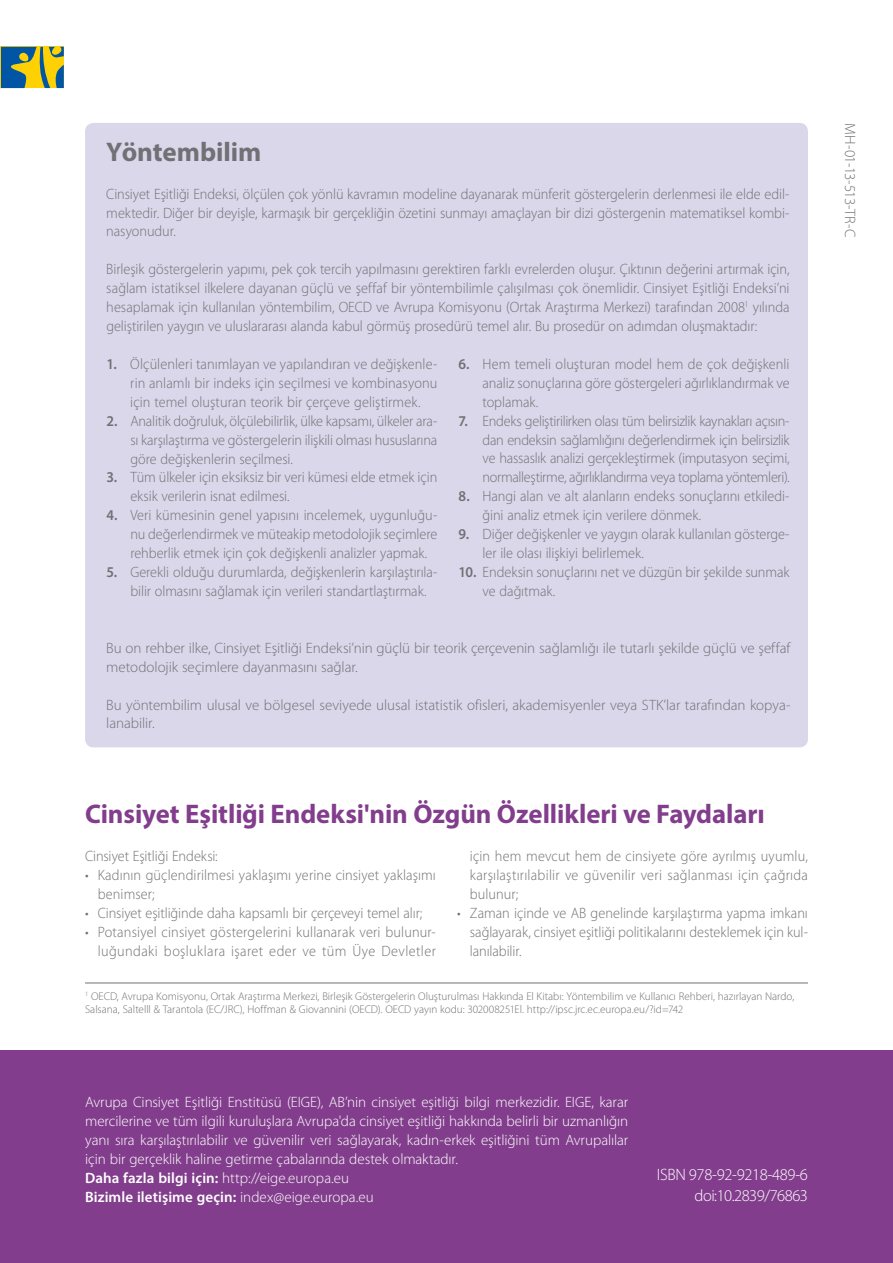
<style>
.page{position:relative;width:893px;height:1263px;background:#fff}
.page>*{position:absolute;margin:0;border:0;box-sizing:border-box;transform-origin:0 0}
.t1{font:700 27px "Myriad Pro";letter-spacing:-.005em;color:#823e8c}
.t2{font:700 27px "Myriad Pro";letter-spacing:-.005em;color:#717074}
.t3{font:300 16.5px "Myriad Pro";letter-spacing:-.02em;color:#fff}
.t4{font:300 15px/18.9px "Myriad Pro";letter-spacing:-.005em;color:#717074;text-align:justify;scale:.95 1}
.t5{font:300 15px/18.9px "Myriad Pro";letter-spacing:-.005em;color:#fff}
.t6{font:300 15px/18.9px "Myriad Pro";letter-spacing:-.005em;color:#717074}
.t7{font:300 15px/18.9px "Myriad Pro";letter-spacing:.02em;color:#717074;text-align:right;scale:.95 1}
.t8{font:300 11.25px/13.5px "Myriad Pro";color:#717074}
.s1{font-weight:600}
</style>
<div class="page">
<svg style="left:0;top:47px;width:64px;height:41px;background:#7a9058"></svg>
<div style="left:85px;top:123px;width:723px;height:624px;background:#dbd7eb;border-radius:9px"></div>
<hr style="left:85px;top:982px;width:723px;height:1px;background:#717074">
<div style="left:0;top:1050px;width:893px;height:213px;background:#823e8c"></div>
<h1 class="t2" style="left:106px;top:134px;width:156px">Yöntembilim</h1>
<p class="t4" style="left:106px;top:184px;width:721px">Cinsiyet Eşitliği Endeksi, ölçülen çok yönlü kavramın modeline dayanarak münferit göstergelerin derlenmesi ile elde edil&shy;mektedir. Diğer bir deyişle, karmaşık bir gerçekliğin özetini sunmayı amaçlayan bir dizi göstergenin matematiksel kombi&shy;nasyonudur.</p>
<p class="t4" style="left:106px;top:260px;width:721px">Birleşik göstergelerin yapımı, pek çok tercih yapılmasını gerektiren farklı evrelerden oluşur. Çıktının değerini artırmak için, sağlam istatiksel ilkelere dayanan güçlü ve şeffaf bir yöntembilimle çalışılması çok önemlidir. Cinsiyet Eşitliği Endeksi’ni hesaplamak için kullanılan yöntembilim, OECD ve Avrupa Komisyonu (Ortak Araştırma Merkezi) tarafından 2008<sup>1</sup> yılında geliştirilen yaygın ve uluslararası alanda kabul görmüş prosedürü temel alır. Bu prosedür on adımdan oluşmaktadır:</p>
<p class="t4" style="left:130px;top:355px;width:325px;text-indent:-24px"><span class="s1">1.</span> Ölçülenleri tanımlayan ve yapılandıran ve değişkenle&shy;rin anlamlı bir indeks için seçilmesi ve kombinasyonu için temel oluşturan teorik bir çerçeve geliştirmek.</p>
<p class="t4" style="left:130px;top:411px;width:325px;text-indent:-24px"><span class="s1">2.</span> Analitik doğruluk, ölçülebilirlik, ülke kapsamı, ülkeler ara&shy;sı karşılaştırma ve göstergelerin ilişkili olması hususlarına göre değişkenlerin seçilmesi.</p>
<p class="t4" style="left:130px;top:468px;width:325px;text-indent:-24px"><span class="s1">3.</span> Tüm ülkeler için eksiksiz bir veri kümesi elde etmek için eksik verilerin isnat edilmesi.</p>
<p class="t4" style="left:130px;top:506px;width:325px;text-indent:-24px"><span class="s1">4.</span> Veri kümesinin genel yapısını incelemek, uygunluğu&shy;nu değerlendirmek ve müteakip metodolojik seçimlere rehberlik etmek için çok değişkenli analizler yapmak.</p>
<p class="t4" style="left:130px;top:563px;width:325px;text-indent:-24px"><span class="s1">5.</span> Gerekli olduğu durumlarda, değişkenlerin karşılaştırıla&shy;bilir olmasını sağlamak için verileri standartlaştırmak.</p>
<p class="t4" style="left:483px;top:355px;width:325px;text-indent:-24px"><span class="s1">6.</span> Hem temeli oluşturan model hem de çok değişkenli analiz sonuçlarına göre göstergeleri ağırlıklandırmak ve toplamak.</p>
<p class="t4" style="left:483px;top:411px;width:325px;text-indent:-24px"><span class="s1">7.</span> Endeks geliştirilirken olası tüm belirsizlik kaynakları açısın&shy;dan endeksin sağlamlığını değerlendirmek için belirsizlik ve hassaslık analizi gerçekleştirmek (imputasyon seçimi, normalleştirme, ağırlıklandırma veya toplama yöntemleri).</p>
<p class="t4" style="left:483px;top:487px;width:325px;text-indent:-24px"><span class="s1">8.</span> Hangi alan ve alt alanların endeks sonuçlarını etkiledi&shy;ğini analiz etmek için verilere dönmek.</p>
<p class="t4" style="left:483px;top:525px;width:325px;text-indent:-24px"><span class="s1">9.</span> Diğer değişkenler ve yaygın olarak kullanılan gösterge&shy;ler ile olası ilişkiyi belirlemek.</p>
<p class="t4" style="left:483px;top:563px;width:325px;text-indent:-24px"><span class="s1">10.</span> Endeksin sonuçlarını net ve düzgün bir şekilde sunmak ve dağıtmak.</p>
<p class="t6" style="left:106px;top:639px;width:686px">Bu on rehber ilke, Cinsiyet Eşitliği Endeksi’nin güçlü bir teorik çerçevenin sağlamlığı ile tutarlı şekilde güçlü ve şeffaf metodolojik seçimlere dayanmasını sağlar.</p>
<p class="t6" style="left:106px;top:695px;width:686px">Bu yöntembilim ulusal ve bölgesel seviyede ulusal istatistik ofisleri, akademisyenler veya STK’lar tarafından kopya&shy;lanabilir.</p>
<h1 class="t1" style="left:85px;top:796px;width:681px">Cinsiyet Eşitliği Endeksi'nin Özgün Özellikleri ve Faydaları</h1>
<p class="t4" style="left:85px;top:847px;width:141px">Cinsiyet Eşitliği Endeksi:</p>
<p class="t4" style="left:98px;top:866px;width:357px;text-indent:-13px">• Kadının güçlendirilmesi yaklaşımı yerine cinsiyet yaklaşımı benimser;</p>
<p class="t4" style="left:85px;top:903px;width:357px">• Cinsiyet eşitliğinde daha kapsamlı bir çerçeveyi temel alır;</p>
<p class="t7" style="left:85px;top:922px;width:371px">• Potansiyel cinsiyet göstergelerini kullanarak veri bulunur&shy;luğundaki boşluklara işaret eder ve tüm Üye Devletler</p>
<p class="t4" style="left:470px;top:847px;width:357px">için hem mevcut hem de cinsiyete göre ayrılmış uyumlu, karşılaştırılabilir ve güvenilir veri sağlanması için çağrıda bulunur;</p>
<p class="t4" style="left:470px;top:903px;width:357px;text-indent:-13px">• Zaman içinde ve AB genelinde karşılaştırma yapma imkanı sağlayarak, cinsiyet eşitliği politikalarını desteklemek için kul&shy;lanılabilir.</p>
<p class="t8" style="left:85px;top:989px;width:711px"><sup>1</sup> OECD, Avrupa Komisyonu, Ortak Araştırma Merkezi, Birleşik Göstergelerin Oluşturulması Hakkında El Kitabı: Yöntembilim ve Kullanıcı Rehberi, hazırlayan Nardo,<br>Salsana, Saltelll &amp; Tarantola (EC/JRC), Hoffman &amp; Giovannini (OECD). OECD yayın kodu: 302008251El. http://ipsc.jrc.ec.europa.eu/?id=742</p>
<p class="t5" style="left:85px;top:1093px;width:545px">Avrupa Cinsiyet Eşitliği Enstitüsü (EIGE), AB’nin cinsiyet eşitliği bilgi merkezidir. EIGE, karar mercilerine ve tüm ilgili kuruluşlara Avrupa'da cinsiyet eşitliği hakkında belirli bir uzmanlığın yanı sıra karşılaştırılabilir ve güvenilir veri sağlayarak, kadın-erkek eşitliğini tüm Avrupalılar için bir gerçeklik haline getirme çabalarında destek olmaktadır.<br><span class="s1">Daha fazla bilgi için:</span> http://eige.europa.eu<br><span class="s1">Bizimle iletişime geçin:</span> index@eige.europa.eu</p>
<p class="t3" style="left:657px;top:1165px;width:153px">ISBN 978-92-9218-489-6</p>
<p class="t3" style="left:695px;top:1186px;width:115px">doi:10.2839/76863</p>
<p class="t6" style="left:859px;top:123px;width:116px;rotate:90deg">MH-01-13-513-TR-C</p>
</div>
